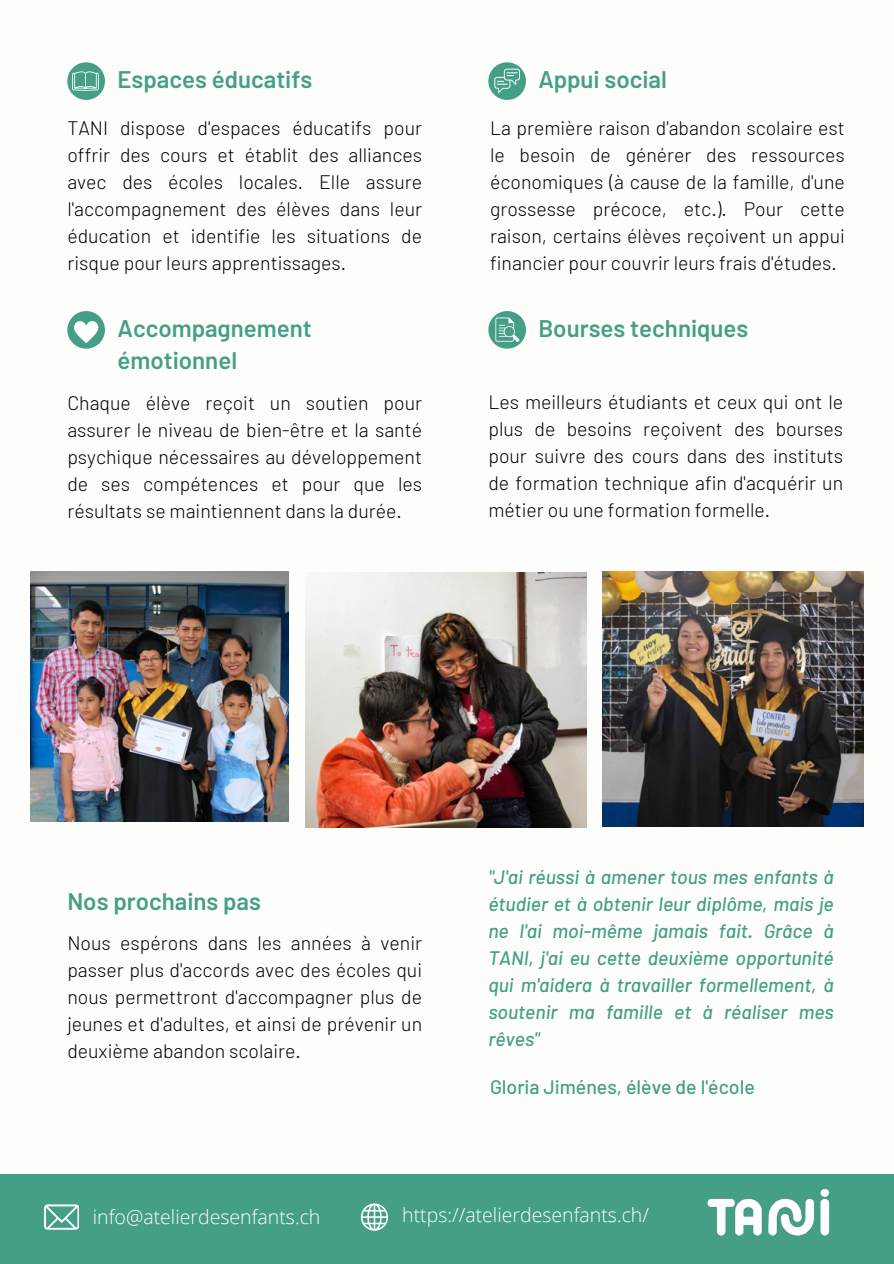
<style>
.page{position:relative;width:894px;height:1264px;background:#fff}
.page>*{position:absolute;margin:0;border:0;box-sizing:border-box;transform-origin:0 0}
.t1{font:600 24px/32.7px "Barlow";color:#449f86}
.t2{font:300 19.5px/27px "Barlow";color:#000;text-align:justify}
.t3{font:italic 500 19.5px/27px "Barlow";color:#449f86;text-align:justify}
.t4{font:300 19.5px "Open Sans";color:#fff}
.t5{font:500 19.5px "Barlow";color:#449f86}
</style>
<div class="page">
<div style="left:0;top:0;width:893px;height:1174px;background:#fdfdfb"></div>
<div style="left:0;top:1174px;width:893px;height:89px;background:#449f86"></div>
<svg style="left:67px;top:311px;width:37px;height:37px"></svg>
<svg style="left:488px;top:311px;width:37px;height:37px"></svg>
<svg style="left:67px;top:62px;width:37px;height:37px"></svg>
<svg style="left:360px;top:1203px;width:27px;height:27px"></svg>
<svg style="left:44px;top:1204px;width:35px;height:25px"></svg>
<img style="left:707px;top:1188px;width:123px;height:48px">
<svg style="left:488px;top:62px;width:37px;height:37px"></svg>
<img style="left:31px;top:571px;width:257px;height:250px">
<img style="left:305px;top:572px;width:281px;height:256px">
<img style="left:602px;top:571px;width:260px;height:255px">
<h1 class="t1" style="left:117px;top:62px;width:196px">Espaces éducatifs</h1>
<h1 class="t1" style="left:538px;top:62px;width:130px">Appui social</h1>
<p class="t2" style="left:67px;top:114px;width:356px">TANI dispose d'espaces éducatifs pour offrir des cours et établit des alliances avec des écoles locales. Elle assure l'accompagnement des élèves dans leur éducation et identifie les situations de risque pour leurs apprentissages.</p>
<p class="t2" style="left:490px;top:114px;width:356px">La première raison d'abandon scolaire est le besoin de générer des ressources économiques (à cause de la famille, d'une grossesse précoce, etc.). Pour cette raison, certains élèves reçoivent un appui financier pour couvrir leurs frais d'études.</p>
<h1 class="t1" style="left:117px;top:311px;width:196px">Accompagnement émotionnel</h1>
<h1 class="t1" style="left:538px;top:311px;width:211px">Bourses techniques</h1>
<p class="t2" style="left:67px;top:389px;width:356px">Chaque élève reçoit un soutien pour assurer le niveau de bien-être et la santé psychique nécessaires au développement de ses compétences et pour que les résultats se maintiennent dans la durée.</p>
<p class="t2" style="left:488px;top:387px;width:356px">Les meilleurs étudiants et ceux qui ont le plus de besoins reçoivent des bourses pour suivre des cours dans des instituts de formation technique afin d'acquérir un métier ou une formation formelle.</p>
<h1 class="t1" style="left:67px;top:884px;width:195px">Nos prochains pas</h1>
<p class="t2" style="left:67px;top:929px;width:356px">Nous espérons dans les années à venir passer plus d'accords avec des écoles qui nous permettront d'accompagner plus de jeunes et d'adultes, et ainsi de prévenir un deuxième abandon scolaire.</p>
<h2 class="t3" style="left:488px;top:862px;width:347px">"J'ai réussi à amener tous mes enfants à étudier et à obtenir leur diplôme, mais je ne l'ai moi-même jamais fait. Grâce à TANI, j'ai eu cette deuxième opportunité qui m'aidera à travailler formellement, à soutenir ma famille et à réaliser mes rêves"</h2>
<h2 class="t5" style="left:490px;top:1074px;width:266px">Gloria Jiménes, élève de l'école</h2>
<p class="t4" style="left:93px;top:1202px;width:229px">info@atelierdesenfants.ch</p>
<p class="t4" style="left:402px;top:1200px;width:248px">https://atelierdesenfants.ch/</p>
</div>
